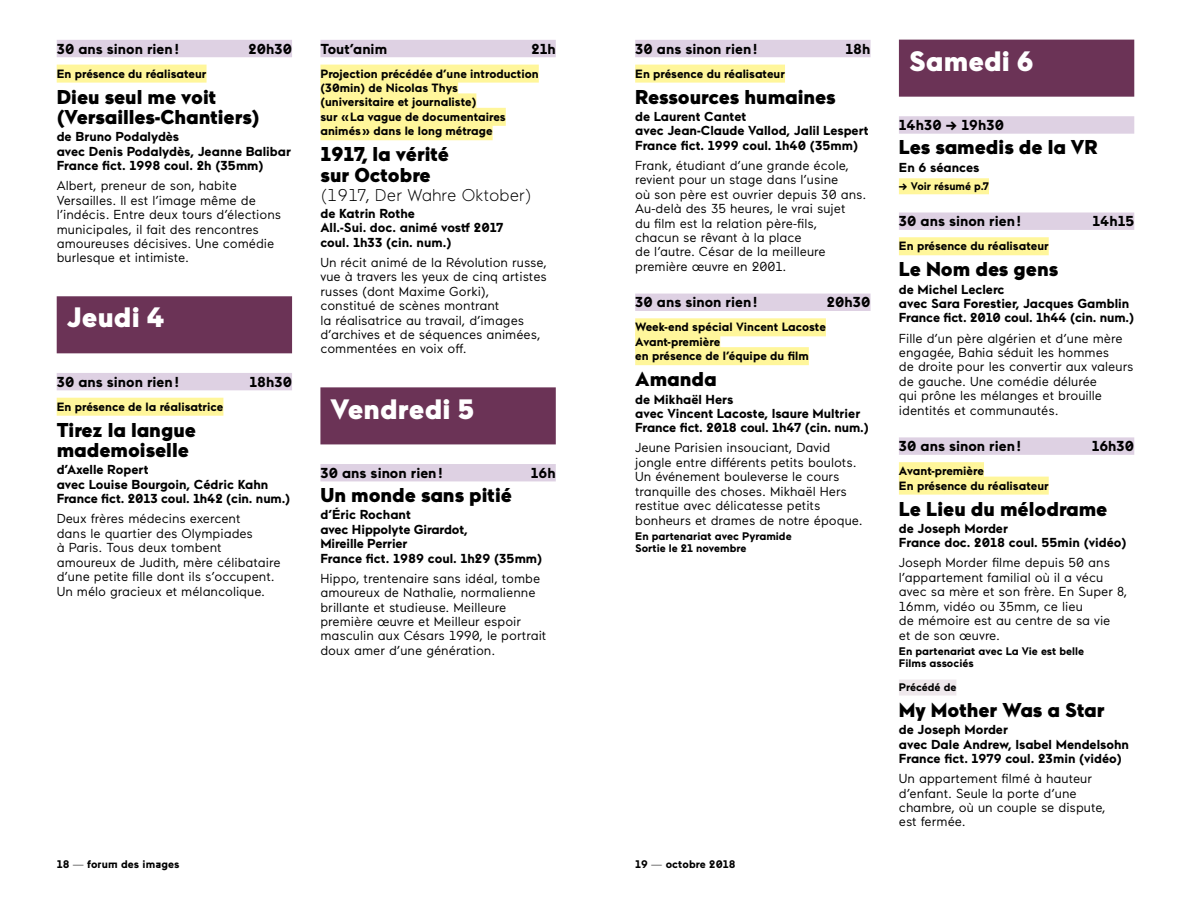
<style>
.page{position:relative;width:1191px;height:908px;background:#fff}
.page>*{position:absolute;margin:0;border:0;box-sizing:border-box;transform-origin:0 0}
.t1{font:900 28px "Maax";letter-spacing:.005em;color:#fff}
.t2{font:900 20px/20.4px "Maax";color:#000}
.t3{font:300 17px "Maax";color:#000}
.t4{font:700 14.4px "Maax";color:#000}
.t5{font:13px/14.4px "Maax";color:#000}
.t6{font:700 13px/14.4px "Maax";color:#000}
.t7{font:700 12px/14.4px "Maax";color:#000}
.t8{font:700 11px/12.4px "Maax";color:#000}
.s1{font-weight:300}
</style>
<div class="page">
<div style="left:57px;top:40px;width:235px;height:17px;background:#ded1e3"></div>
<div style="left:57px;top:65px;width:149px;height:18px;background:#fff69b"></div>
<div style="left:57px;top:296px;width:235px;height:57px;background:#6b3356"></div>
<div style="left:57px;top:373px;width:235px;height:17px;background:#ded1e3"></div>
<div style="left:57px;top:397px;width:166px;height:18px;background:#fff69b"></div>
<div style="left:320px;top:40px;width:236px;height:17px;background:#ded1e3"></div>
<div style="left:320px;top:65px;width:219px;height:18px;background:#fff69b"></div>
<div style="left:320px;top:79px;width:138px;height:18px;background:#fff69b"></div>
<div style="left:320px;top:93px;width:156px;height:18px;background:#fff69b"></div>
<div style="left:320px;top:108px;width:186px;height:18px;background:#fff69b"></div>
<div style="left:320px;top:122px;width:172px;height:18px;background:#fff69b"></div>
<div style="left:320px;top:387px;width:236px;height:57px;background:#6b3356"></div>
<div style="left:320px;top:464px;width:236px;height:17px;background:#ded1e3"></div>
<div style="left:635px;top:40px;width:235px;height:17px;background:#ded1e3"></div>
<div style="left:635px;top:65px;width:150px;height:18px;background:#fff69b"></div>
<div style="left:635px;top:293px;width:235px;height:18px;background:#ded1e3"></div>
<div style="left:635px;top:318px;width:191px;height:18px;background:#fff69b"></div>
<div style="left:635px;top:332px;width:85px;height:18px;background:#fff69b"></div>
<div style="left:635px;top:347px;width:174px;height:18px;background:#fff69b"></div>
<div style="left:899px;top:40px;width:235px;height:57px;background:#6b3356"></div>
<div style="left:899px;top:116px;width:235px;height:18px;background:#ded1e3"></div>
<div style="left:899px;top:178px;width:90px;height:16px;background:#fff69b"></div>
<div style="left:899px;top:212px;width:235px;height:18px;background:#ded1e3"></div>
<div style="left:899px;top:237px;width:149px;height:18px;background:#fff69b"></div>
<div style="left:899px;top:437px;width:235px;height:17px;background:#ded1e3"></div>
<div style="left:899px;top:462px;width:85px;height:18px;background:#fff69b"></div>
<div style="left:899px;top:476px;width:149px;height:18px;background:#fff69b"></div>
<div style="left:899px;top:679px;width:57px;height:16px;background:#efe8ec"></div>
<p class="t4" style="left:57px;top:39px;width:124px">30 ans sinon rien !</p>
<p class="t4" style="left:248px;top:39px;width:45px">20h30</p>
<p class="t7" style="left:57px;top:66px;width:151px">En présence du réalisateur</p>
<h2 class="t2" style="left:57px;top:86px;width:205px">Dieu seul me voit (Versailles-Chantiers)</h2>
<p class="t6" style="left:57px;top:129px;width:236px">de Bruno Podalydès<br>avec Denis Podalydès, Jeanne Balibar<br>France fict. 1998 coul. 2h (35mm)</p>
<p class="t5" style="left:57px;top:178px;width:226px">Albert, preneur de son, habite Versailles. Il est l’image même de l’indécis. Entre deux tours d’élections municipales, il fait des rencontres amoureuses décisives. Une comédie burlesque et intimiste.</p>
<h1 class="t1" style="left:67px;top:299px;width:99px">Jeudi 4</h1>
<p class="t4" style="left:57px;top:372px;width:124px">30 ans sinon rien !</p>
<p class="t4" style="left:249px;top:372px;width:44px">18h30</p>
<p class="t7" style="left:57px;top:398px;width:168px">En présence de la réalisatrice</p>
<h2 class="t2" style="left:57px;top:418px;width:141px">Tirez la langue mademoiselle</h2>
<p class="t6" style="left:57px;top:462px;width:235px">d’Axelle Ropert<br>avec Louise Bourgoin, Cédric Kahn<br>France fict. 2013 coul. 1h42 (cin. num.)</p>
<p class="t5" style="left:57px;top:511px;width:225px">Deux frères médecins exercent<br>dans le quartier des Olympiades<br>à Paris. Tous deux tombent amoureux de Judith, mère célibataire d’une petite fille dont ils s’occupent.<br>Un mélo gracieux et mélancolique.</p>
<p class="t4" style="left:320px;top:39px;width:68px">Tout’anim</p>
<p class="t4" style="left:531px;top:39px;width:26px">21h</p>
<p class="t7" style="left:320px;top:66px;width:220px">Projection précédée d’une introduction (30min) de Nicolas Thys<br>(universitaire et journaliste)<br>sur « La vague de documentaires animés » dans le long métrage</p>
<h2 class="t2" style="left:320px;top:143px;width:130px">1917, la vérité sur Octobre</h2>
<h3 class="t3" style="left:320px;top:184px;width:213px">(1917, Der Wahre Oktober)</h3>
<p class="t6" style="left:320px;top:206px;width:184px">de Katrin Rothe<br>All.-Sui. doc. animé vostf 2017 coul. 1h33 (cin. num.)</p>
<p class="t5" style="left:320px;top:254px;width:228px">Un récit animé de la Révolution russe, vue à travers les yeux de cinq artistes russes (dont Maxime Gorki), constitué de scènes montrant<br>la réalisatrice au travail, d’images d’archives et de séquences animées, commentées en voix off.</p>
<h1 class="t1" style="left:331px;top:390px;width:145px">Vendredi 5</h1>
<p class="t4" style="left:320px;top:463px;width:124px">30 ans sinon rien !</p>
<p class="t4" style="left:531px;top:463px;width:26px">16h</p>
<h2 class="t2" style="left:320px;top:484px;width:193px">Un monde sans pitié</h2>
<p class="t6" style="left:320px;top:507px;width:223px">d’Éric Rochant<br>avec Hippolyte Girardot,<br>Mireille Perrier<br>France fict. 1989 coul. 1h29 (35mm)</p>
<p class="t5" style="left:320px;top:570px;width:227px">Hippo, trentenaire sans idéal, tombe amoureux de Nathalie, normalienne brillante et studieuse. Meilleure première œuvre et Meilleur espoir masculin aux Césars 1990, le portrait doux amer d’une génération.</p>
<p class="t4" style="left:635px;top:39px;width:124px">30 ans sinon rien !</p>
<p class="t4" style="left:845px;top:39px;width:26px">18h</p>
<p class="t7" style="left:635px;top:66px;width:151px">En présence du réalisateur</p>
<h2 class="t2" style="left:635px;top:86px;width:202px">Ressources humaines</h2>
<p class="t6" style="left:635px;top:109px;width:235px">de Laurent Cantet<br>avec Jean-Claude Vallod, Jalil Lespert<br>France fict. 1999 coul. 1h40 (35mm)</p>
<p class="t5" style="left:635px;top:157px;width:233px">Frank, étudiant d’une grande école, revient pour un stage dans l’usine<br>où son père est ouvrier depuis 30 ans.<br>Au-delà des 35 heures, le vrai sujet<br>du film est la relation père-fils,<br>chacun se rêvant à la place<br>de l’autre. César de la meilleure première œuvre en 2001.</p>
<p class="t4" style="left:635px;top:292px;width:124px">30 ans sinon rien !</p>
<p class="t4" style="left:827px;top:292px;width:45px">20h30</p>
<p class="t7" style="left:635px;top:319px;width:192px">Week-end spécial Vincent Lacoste<br>Avant-première<br>en présence de l’équipe du film</p>
<h2 class="t2" style="left:635px;top:368px;width:83px">Amanda</h2>
<p class="t6" style="left:635px;top:391px;width:235px">de Mikhaël Hers<br>avec Vincent Lacoste, Isaure Multrier<br>France fict. 2018 coul. 1h47 (cin. num.)</p>
<p class="t5" style="left:635px;top:440px;width:229px">Jeune Parisien insouciant, David jongle entre différents petits boulots.<br>Un événement bouleverse le cours tranquille des choses. Mikhaël Hers restitue avec délicatesse petits bonheurs et drames de notre époque.</p>
<p class="t8" style="left:635px;top:529px;width:158px">En partenariat avec Pyramide<br>Sortie le 21 novembre</p>
<p class="t8" style="left:57px;top:857px;width:124px">18 <span class="s1">—</span> forum des images</p>
<p class="t8" style="left:635px;top:857px;width:102px">19 <span class="s1">—</span> octobre 2018</p>
<h1 class="t1" style="left:909px;top:42px;width:126px">Samedi 6</h1>
<p class="t4" style="left:899px;top:115px;width:107px">14h30 → 19h30</p>
<h2 class="t2" style="left:899px;top:136px;width:201px">Les samedis de la VR</h2>
<p class="t6" style="left:899px;top:159px;width:82px">En 6 séances</p>
<p class="t8" style="left:899px;top:179px;width:92px">→ Voir résumé p.7</p>
<p class="t4" style="left:899px;top:211px;width:124px">30 ans sinon rien !</p>
<p class="t4" style="left:1092px;top:211px;width:43px">14h15</p>
<p class="t7" style="left:899px;top:238px;width:151px">En présence du réalisateur</p>
<h2 class="t2" style="left:899px;top:258px;width:161px">Le Nom des gens</h2>
<p class="t6" style="left:899px;top:281px;width:237px">de Michel Leclerc<br>avec Sara Forestier, Jacques Gamblin<br>France fict. 2010 coul. 1h44 (cin. num.)</p>
<p class="t5" style="left:899px;top:330px;width:236px">Fille d’un père algérien et d’une mère engagée, Bahia séduit les hommes<br>de droite pour les convertir aux valeurs de gauche. Une comédie délurée<br>qui prône les mélanges et brouille identités et communautés.</p>
<p class="t4" style="left:899px;top:436px;width:124px">30 ans sinon rien !</p>
<p class="t4" style="left:1091px;top:436px;width:44px">16h30</p>
<p class="t7" style="left:899px;top:463px;width:151px">Avant-première<br>En présence du réalisateur</p>
<h2 class="t2" style="left:899px;top:497px;width:210px">Le Lieu du mélodrame</h2>
<p class="t6" style="left:899px;top:520px;width:229px">de Joseph Morder<br>France doc. 2018 coul. 55min (vidéo)</p>
<p class="t5" style="left:899px;top:555px;width:230px">Joseph Morder filme depuis 50 ans l’appartement familial où il a vécu avec sa mère et son frère. En Super 8,<br>16mm, vidéo ou 35mm, ce lieu<br>de mémoire est au centre de sa vie<br>et de son œuvre.</p>
<p class="t8" style="left:899px;top:644px;width:187px">En partenariat avec La Vie est belle<br>Films associés</p>
<p class="t8" style="left:899px;top:680px;width:59px">Précédé de</p>
<h2 class="t2" style="left:899px;top:698px;width:207px">My Mother Was a Star</h2>
<p class="t6" style="left:899px;top:721px;width:232px">de Joseph Morder<br>avec Dale Andrew, Isabel Mendelsohn<br>France fict. 1979 coul. 23min (vidéo)</p>
<p class="t5" style="left:899px;top:770px;width:208px">Un appartement filmé à hauteur d’enfant. Seule la porte d’une chambre, où un couple se dispute, est fermée.</p>
</div>
